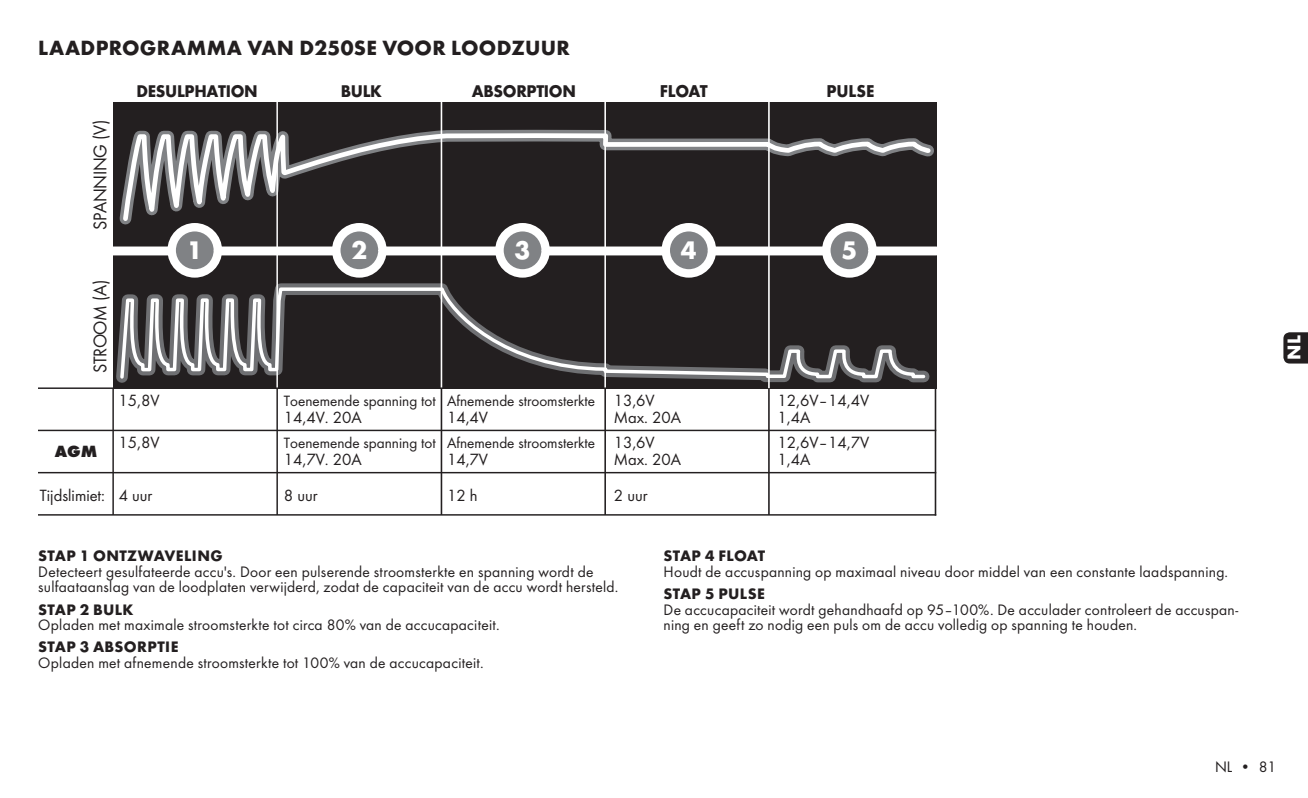
<style>
.page{position:relative;width:1308px;height:798px;background:#fff}
.page>*{position:absolute;margin:0;border:0;box-sizing:border-box;transform-origin:0 0}
.t1{font:700 26.32px "Futura";color:#fff}
.t2{font:700 21.38px "Futura";letter-spacing:.015em;color:#231f20}
.t3{font:19.12px "Futura Boo";letter-spacing:-.02em;color:#231f20;scale:.96 1}
.t4{font:700 19.12px "Futura";color:#fff}
.t5{font:700 17.78px "Futura";letter-spacing:-.01em;color:#231f20;scale:.95 1}
.t6{font:700 17.55px "Futura";letter-spacing:-.02em;color:#231f20;scale:.96 1}
.t7{font:16.88px/16.9px "Futura Boo";color:#231f20}
.t8{font:700 expanded 16.88px "Futura";color:#231f20}
.t9{font:15.75px/15.8px "Futura Boo";letter-spacing:.02em;color:#231f20}
.t10{font:700 15.75px "Futura";letter-spacing:.02em;color:#231f20}
.t11{font:15.53px "Futura Boo";color:#231f20}
</style>
<div class="page">
<svg style="left:1283px;top:332px;width:24px;height:31px"></svg>
<svg style="left:112px;top:102px;width:825px;height:414px"></svg>
<svg style="left:112px;top:102px;width:823px;height:285px;background:#2f2c2d"></svg>
<svg style="left:118px;top:139px;width:809px;height:241px;background:#3c393a"></svg>
<div style="left:108px;top:246px;width:828px;height:9px;background:#fff"></div>
<svg style="left:167px;top:223px;width:55px;height:54px"></svg>
<hr style="left:276px;top:388px;width:2px;height:126px;background:#231f20">
<hr style="left:112px;top:388px;width:2px;height:126px;background:#231f20">
<hr style="left:276px;top:96px;width:2px;height:292px;background:#fff">
<hr style="left:440px;top:388px;width:2px;height:126px;background:#231f20">
<hr style="left:440px;top:96px;width:2px;height:292px;background:#fff">
<hr style="left:604px;top:388px;width:2px;height:126px;background:#231f20">
<hr style="left:604px;top:96px;width:2px;height:292px;background:#fff">
<hr style="left:768px;top:388px;width:1px;height:126px;background:#231f20">
<hr style="left:38px;top:387px;width:898px;height:2px;background:#231f20">
<hr style="left:38px;top:429px;width:898px;height:2px;background:#231f20">
<hr style="left:38px;top:471px;width:898px;height:2px;background:#231f20">
<hr style="left:38px;top:514px;width:898px;height:1px;background:#231f20">
<hr style="left:934px;top:388px;width:2px;height:127px;background:#231f20">
<hr style="left:768px;top:96px;width:1px;height:292px;background:#fff">
<svg style="left:332px;top:223px;width:55px;height:54px"></svg>
<svg style="left:495px;top:223px;width:55px;height:54px"></svg>
<svg style="left:661px;top:223px;width:55px;height:54px"></svg>
<svg style="left:822px;top:223px;width:54px;height:54px"></svg>
<h2 class="t2" style="left:38px;top:35px;width:533px">LAADPROGRAMMA VAN D250SE VOOR LOODZUUR</h2>
<p class="t3" style="left:89px;top:229px;width:116px;rotate:-90deg">SPANNING (V)</p>
<p class="t3" style="left:89px;top:373px;width:99px;rotate:-90deg">STROOM (A)</p>
<p class="t6" style="left:137px;top:81px;width:128px">DESULPHATION</p>
<p class="t6" style="left:341px;top:81px;width:45px">BULK</p>
<p class="t6" style="left:472px;top:81px;width:110px">ABSORPTION</p>
<p class="t5" style="left:660px;top:80px;width:52px">FLOAT</p>
<p class="t5" style="left:826px;top:80px;width:52px">PULSE</p>
<h1 class="t1" style="left:180px;top:238px;width:24px">11</h1>
<h1 class="t1" style="left:351px;top:233px;width:17px">2</h1>
<h1 class="t1" style="left:514px;top:233px;width:17px">3</h1>
<h1 class="t1" style="left:680px;top:233px;width:17px">4</h1>
<h1 class="t1" style="left:841px;top:233px;width:17px">5</h1>
<p class="t7" style="left:119px;top:392px;width:42px">15,8V</p>
<p class="t11" style="left:284px;top:392px;width:153px">Toenemende spanning tot</p>
<p class="t7" style="left:284px;top:409px;width:79px">14,4V. 20A</p>
<p class="t11" style="left:447px;top:392px;width:150px">Afnemende stroomsterkte</p>
<p class="t7" style="left:447px;top:409px;width:42px">14,4V</p>
<p class="t7" style="left:614px;top:392px;width:69px">13,6V<br>Max. 20A</p>
<p class="t7" style="left:777px;top:392px;width:93px">12,6V‒14,4V<br>1,4A</p>
<p class="t7" style="left:614px;top:433px;width:69px">13,6V<br>Max. 20A</p>
<p class="t7" style="left:777px;top:433px;width:93px">12,6V‒14,7V<br>1,4A</p>
<p class="t11" style="left:447px;top:433px;width:150px">Afnemende stroomsterkte</p>
<p class="t7" style="left:447px;top:450px;width:42px">14,7V</p>
<p class="t7" style="left:119px;top:433px;width:42px">15,8V</p>
<p class="t11" style="left:284px;top:433px;width:153px">Toenemende spanning tot</p>
<p class="t7" style="left:284px;top:450px;width:79px">14,7V. 20A</p>
<p class="t8" style="left:55px;top:441px;width:44px">AGM</p>
<p class="t7" style="left:40px;top:486px;width:114px">Tijdslimiet: 4 uur</p>
<p class="t7" style="left:284px;top:486px;width:35px">8 uur</p>
<p class="t7" style="left:447px;top:486px;width:32px">12 h</p>
<p class="t7" style="left:614px;top:486px;width:35px">2 uur</p>
<p class="t10" style="left:38px;top:545px;width:186px">STAP 1 ONTZWAVELING</p>
<p class="t9" style="left:38px;top:563px;width:581px">Detecteert gesulfateerde accu's. Door een pulserende stroomsterkte en spanning wordt de sulfaataanslag van de loodplaten verwijderd, zodat de capaciteit van de accu wordt hersteld.</p>
<p class="t10" style="left:38px;top:599px;width:97px">STAP 2 BULK</p>
<p class="t9" style="left:38px;top:616px;width:463px">Opladen met maximale stroomsterkte tot circa 80% van de accucapaciteit.</p>
<p class="t10" style="left:38px;top:637px;width:142px">STAP 3 ABSORPTIE</p>
<p class="t9" style="left:38px;top:654px;width:447px">Opladen met afnemende stroomsterkte tot 100% van de accucapaciteit.</p>
<p class="t10" style="left:663px;top:545px;width:103px">STAP 4 FLOAT</p>
<p class="t9" style="left:663px;top:563px;width:566px">Houdt de accuspanning op maximaal niveau door middel van een constante laadspanning.</p>
<p class="t10" style="left:663px;top:583px;width:103px">STAP 5 PULSE</p>
<p class="t9" style="left:663px;top:601px;width:576px">De accucapaciteit wordt gehandhaafd op 95–100%. De acculader controleert de accuspan&shy;ning en geeft zo nodig een puls om de accu volledig op spanning te houden.</p>
<p class="t4" style="left:1282px;top:360px;width:26px;rotate:-90deg">NL</p>
<p class="t9" style="left:1215px;top:759px;width:62px">NL • 81</p>
</div>
